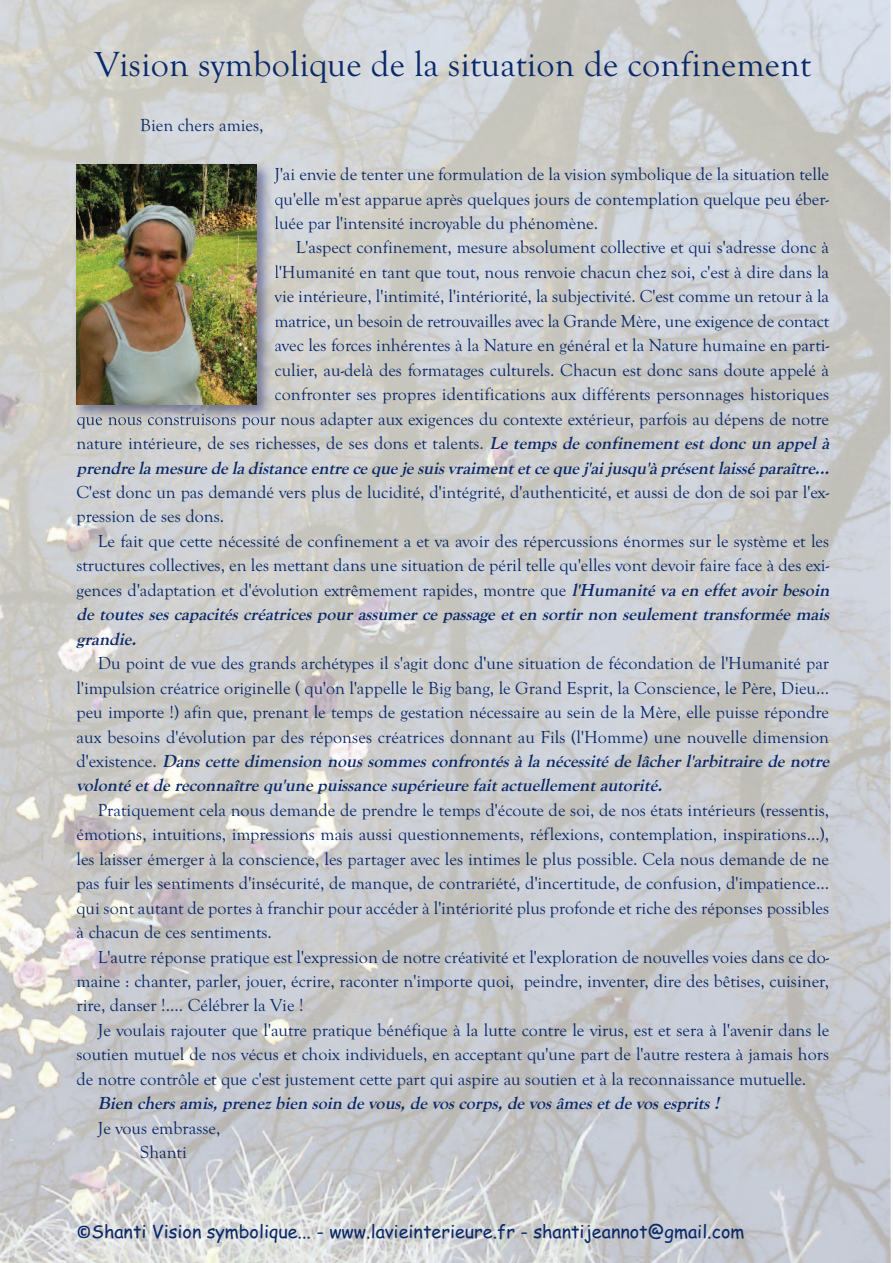
<style>
.page{position:relative;width:893px;height:1263px;background:#fff}
.page>*{position:absolute;margin:0;border:0;box-sizing:border-box;transform-origin:0 0}
.t1{font:36px "Goudy Old Style T";letter-spacing:.005em;color:#0a2969}
.t2{font:18px/24.5px "Goudy Old Style T";color:#0a2969;text-align:justify}
.t3{font:18px "Comic Sans MS";color:#0a2969}
.t4{font:italic 700 18px "Goudy Old Style T";color:#0a2969}
.s1{font-weight:700;font-style:italic}
.s2{font-family:"Calibri";font-weight:700}
</style>
<div class="page">
<img style="left:0;top:0;width:891px;height:1263px">
<img style="left:70px;top:158px;width:206px;height:265px">
<svg style="left:274px;top:168px;width:2px;height:16px"></svg>
<svg style="left:275px;top:216px;width:1px;height:14px"></svg>
<svg style="left:275px;top:265px;width:1px;height:13px"></svg>
<img style="left:77px;top:417px;width:59px;height:6px">
<img style="left:77px;top:164px;width:179px;height:240px">
<h1 class="t1" style="left:95px;top:42px;width:718px">Vision symbolique de la situation de confinement</h1>
<p class="t2" style="left:140px;top:113px;width:125px">Bien chers amies,</p>
<p class="t2" style="left:274px;top:162px;width:556px">J'ai envie de tenter une formulation de la vision symbolique de la situation telle qu'elle m'est apparue après quelques jours de contemplation quelque peu éber&shy;luée par l'intensité incroyable du phénomène.</p>
<p class="t2" style="left:77px;top:235px;width:759px;text-align:right">L'aspect confinement, mesure absolument collective et qui s'adresse donc à<br>l'Humanité en tant que tout, nous renvoie chacun chez soi, c'est à dire dans la<br>vie intérieure, l'intimité, l'intériorité, la subjectivité. C'est comme un retour à la<br>matrice, un besoin de retrouvailles avec la Grande Mère, une exigence de contact<br>avec les forces inhérentes à la Nature en général et la Nature humaine en parti-<br>culier, au-delà des formatages culturels. Chacun est donc sans doute appelé à<br>confronter ses propres identifications aux différents personnages historiques<br>que nous construisons pour nous adapter aux exigences du contexte extérieur, parfois au dépens de notre nature intérieure, de ses richesses, de ses dons et talents. <span class="s1">Letempsdeconfinementestdoncunappelà prendre la mesure de la distance entre ce que je suis vraiment et ce que j 'ai jusqu'à présent laissé paraître...</span></p>
<p class="t2" style="left:77px;top:480px;width:754px">C'est donc un pas demandé vers plus de lucidité, d'intégrité, d'authenticité, et aussi de don de soi par l'ex&shy;pression de ses dons.</p>
<p class="t2" style="left:77px;top:528px;width:759px;text-align:left;text-indent:21px">Le fait que cette nécessité de confinement a et va avoir des répercussions énormes sur le système et les structures collectives, en les mettant dans une situation de péril telle qu'elles vont devoir faire face à des exi&shy;gences d'adaptation et d'évolution extrêmement rapides, montre que <span class="s1">l'Humanitévaeneffetavoirbesoin de toutes ses capacités créatrices pour assumer ce passage et en sortir non seulement transformée mais grandie.</span></p>
<p class="t2" style="left:77px;top:651px;width:758px;text-align:left;text-indent:21px">Du point de vue des grands archétypes il s'agit donc d'une situation de fécondation de l'Humanité par l'impulsion créatrice originelle ( qu'on l'appelle le Big bang, le Grand Esprit, la Conscience, le Père, Dieu... peu importe !) afin que, prenant le temps de gestation nécessaire au sein de la Mère, elle puisse répondre aux besoins d'évolution par des réponses créatrices donnant au Fils (l'Homme) une nouvelle dimension d ' e x i s t e n c e . <span class="s1">Dans cette dimension nous sommes confrontés à la nécessité de lâcher l'arbitraire de notre volonté et de reconnaître qu'une puissance supérieure fait actuellement autorité.</span></p>
<p class="t2" style="left:77px;top:797px;width:754px;text-indent:21px">Pratiquement cela nous demande de prendre le temps d'écoute de soi, de nos états intérieurs (ressentis, émotions, intuitions, impressions mais aussi questionnements, réflexions, contemplation, inspirations...), les laisser émerger à la conscience, les partager avec les intimes le plus possible. Cela nous demande de ne pas fuir les sentiments d'insécurité, de manque, de contrariété, d'incertitude, de confusion, d'impatience... qui sont autant de portes à franchir pour accéder à l'intériorité plus profonde et riche des réponses possibles à chacun de ces sentiments.</p>
<p class="t2" style="left:77px;top:944px;width:754px;text-indent:21px">L'autre réponse pratique est l'expression de notre créativité et l'exploration de nouvelles voies dans ce do&shy;maine : chanter, parler, jouer, écrire, raconter n'importe quoi, peindre, inventer, dire des bêtises, cuisiner, rire, danser !.... Célébrer la Vie !</p>
<p class="t2" style="left:77px;top:1017px;width:754px;text-indent:21px">Je voulais rajouter que l'autre pratique bénéfique à la lutte contre le virus, est et sera à l'avenir dans le soutien mutuel de nos vécus et choix individuels, en acceptant qu'une part de l'autre restera à jamais hors de notre contrôle et que c'est justement cette part qui aspire au soutien et à la reconnaissance mutuelle.</p>
<p class="t4" style="left:98px;top:1092px;width:627px">Bien chers amis, prenez bien soin de vous, de vos corps, de vos âmes et de vos esprits !</p>
<p class="t2" style="left:98px;top:1115px;width:124px;text-align:center">Je vous embrasse,<br>Shanti</p>
<p class="t3" style="left:77px;top:1221px;width:669px"><span class="s2">©</span>Shanti Vision symbolique... - www.lavieinterieure.fr - shantijeannot@gmail.com</p>
</div>
